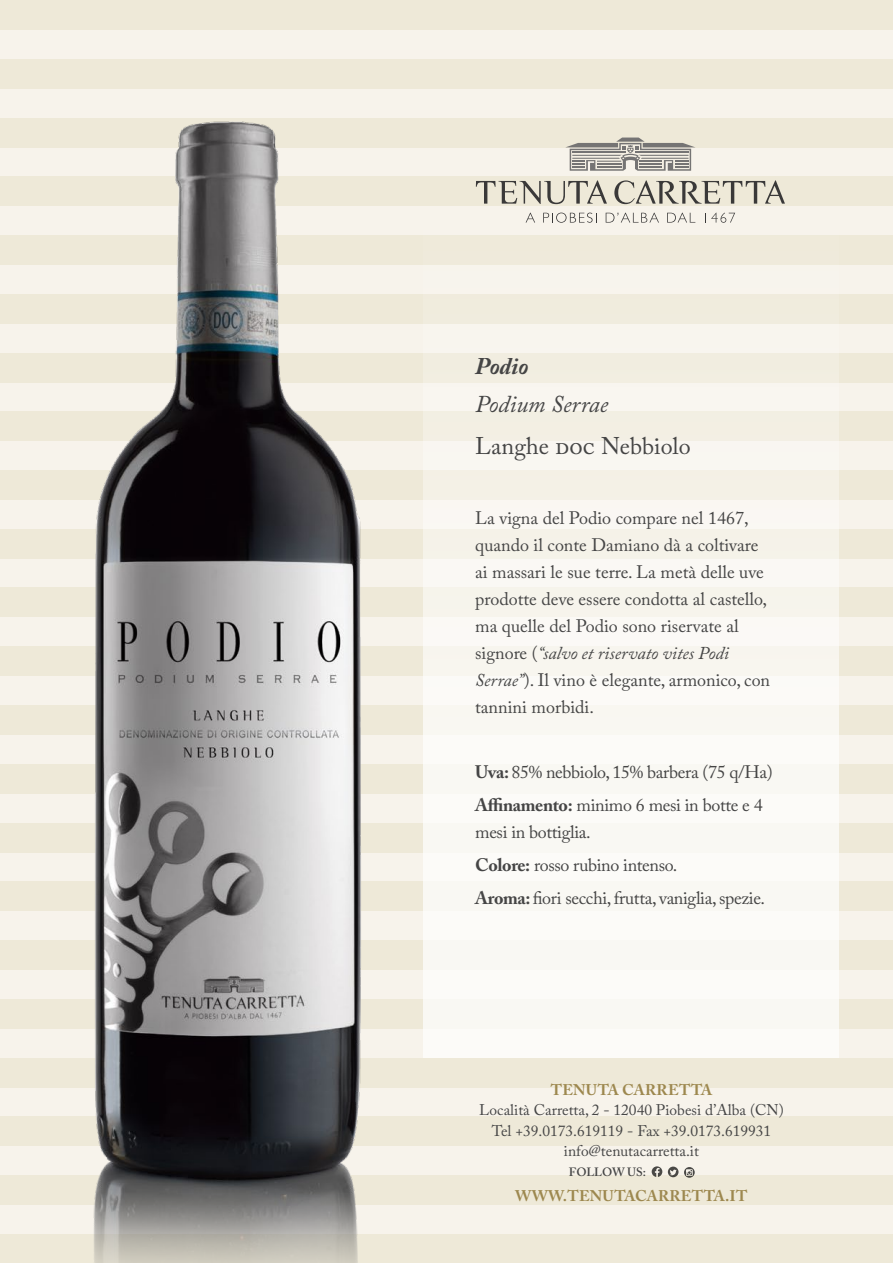
<style>
.page{position:relative;width:893px;height:1263px;background:#fff}
.page>*{position:absolute;margin:0;border:0;box-sizing:border-box;transform-origin:0 0}
.t1{font:24px "Adobe Caslon Pro";color:#454545}
.t2{font:italic 24px "Adobe Caslon Pro";color:#454545}
.t3{font:italic 700 24px "Adobe Caslon Pro";letter-spacing:-.005em;color:#454545}
.t4{font:18px/27px "Adobe Caslon Pro";color:#454545}
.t5{font:18px/32.7px "Adobe Caslon Pro";letter-spacing:-.02em;color:#454545}
.t6{font:15.45px/20.5px "Adobe Caslon Pro";color:#454545;text-align:center}
.t7{font:700 15.45px "Adobe Caslon Pro";letter-spacing:.015em;color:#9d884f}
.t8{font:600 12px "Adobe Caslon Pro";letter-spacing:-.005em;color:#454545}
.s1{font-style:italic}
.s2{font-weight:700}
</style>
<div class="page">
<div style="left:0;top:0;width:893px;height:1234px;background:#f7f3eb"></div>
<div style="left:0;top:59px;width:893px;height:30px;background:#eee9d8"></div>
<div style="left:0;top:0;width:893px;height:30px;background:#eee9d8"></div>
<div style="left:0;top:118px;width:893px;height:29px;background:#eee9d8"></div>
<div style="left:0;top:705px;width:893px;height:30px;background:#eee9d8"></div>
<div style="left:0;top:177px;width:893px;height:29px;background:#eee9d8"></div>
<div style="left:0;top:764px;width:893px;height:30px;background:#eee9d8"></div>
<div style="left:0;top:235px;width:893px;height:30px;background:#eee9d8"></div>
<div style="left:0;top:823px;width:893px;height:29px;background:#eee9d8"></div>
<div style="left:0;top:294px;width:893px;height:29px;background:#eee9d8"></div>
<div style="left:0;top:882px;width:893px;height:29px;background:#eee9d8"></div>
<div style="left:0;top:353px;width:893px;height:29px;background:#eee9d8"></div>
<div style="left:0;top:940px;width:893px;height:30px;background:#eee9d8"></div>
<div style="left:0;top:412px;width:893px;height:29px;background:#eee9d8"></div>
<div style="left:0;top:999px;width:893px;height:29px;background:#eee9d8"></div>
<div style="left:0;top:470px;width:893px;height:30px;background:#eee9d8"></div>
<div style="left:0;top:1058px;width:893px;height:29px;background:#eee9d8"></div>
<div style="left:0;top:529px;width:893px;height:29px;background:#eee9d8"></div>
<div style="left:0;top:1116px;width:893px;height:30px;background:#eee9d8"></div>
<div style="left:0;top:588px;width:893px;height:29px;background:#eee9d8"></div>
<div style="left:0;top:1175px;width:893px;height:30px;background:#eee9d8"></div>
<div style="left:0;top:646px;width:893px;height:30px;background:#eee9d8"></div>
<div style="left:0;top:1234px;width:893px;height:29px;background:#eee9d8"></div>
<div style="left:423px;top:114px;width:416px;height:944px;background:linear-gradient(to bottom,#f2ede1,#fdfcfb)"></div>
<svg style="left:652px;top:1166px;width:10px;height:11px"></svg>
<svg style="left:668px;top:1166px;width:10px;height:11px"></svg>
<svg style="left:684px;top:1167px;width:11px;height:11px"></svg>
<svg style="left:614px;top:180px;width:171px;height:24px"></svg>
<svg style="left:476px;top:180px;width:131px;height:24px"></svg>
<svg style="left:526px;top:213px;width:9px;height:10px"></svg>
<svg style="left:543px;top:213px;width:54px;height:10px"></svg>
<svg style="left:606px;top:213px;width:53px;height:10px"></svg>
<svg style="left:667px;top:213px;width:28px;height:10px"></svg>
<svg style="left:705px;top:213px;width:30px;height:10px"></svg>
<svg style="left:565px;top:138px;width:130px;height:33px"></svg>
<img style="left:0;top:114px;width:464px;height:1149px">
<h1 class="t3" style="left:475px;top:352px;width:55px">Podio</h1>
<h1 class="t2" style="left:475px;top:389px;width:135px">Podium Serrae</h1>
<h1 class="t1" style="left:475px;top:431px;width:217px">Langhe doc Nebbiolo</h1>
<p class="t4" style="left:475px;top:504px;width:296px">La vigna del Podio compare nel 1467, quando il conte Damiano dà a coltivare ai massari le sue terre. La metà delle uve prodotte deve essere condotta al castello, ma quelle del Podio sono riservate al signore (<span class="s1">“salvo et riservato vites Podi Serrae”</span>). Il vino è elegante, armonico, con tannini morbidi.</p>
<p class="t5" style="left:475px;top:756px;width:299px"><span class="s2">Uva:</span> 85% nebbiolo, 15% barbera (75 q/Ha)<br><span class="s2">Affinamento:</span> minimo 6 mesi in botte e 4</p>
<p class="t5" style="left:475px;top:815px;width:291px">mesi in bottiglia.<br><span class="s2">Colore:</span> rosso rubino intenso.<br><span class="s2">Aroma:</span> fiori secchi, frutta, vaniglia, spezie.</p>
<p class="t7" style="left:551px;top:1080px;width:163px">TENUTA CARRETTA</p>
<p class="t6" style="left:479px;top:1099px;width:306px">Località Carretta, 2 - 12040 Piobesi d’Alba (CN)<br>Tel +39.0173.619119 - Fax +39.0173.619931 info@tenutacarretta.it</p>
<p class="t7" style="left:515px;top:1187px;width:234px">WWW.TENUTACARRETTA.IT</p>
<p class="t8" style="left:569px;top:1164px;width:79px">FOLLOW US:</p>
</div>
